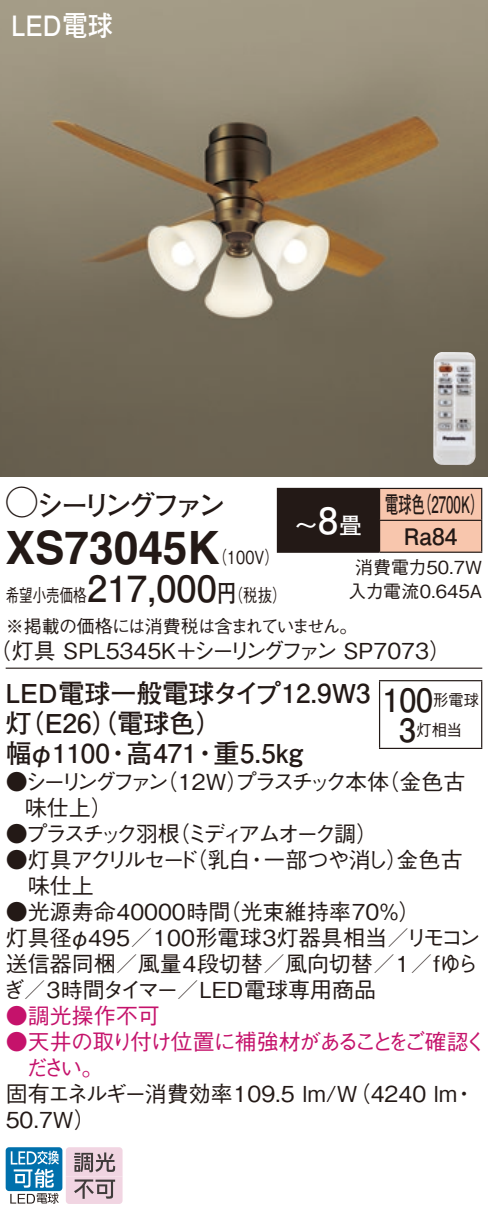
<style>
.page{position:relative;width:488px;height:1219px;background:#fff}
.page>*{position:absolute;margin:0;border:0;box-sizing:border-box;transform-origin:0 0}
.t1{font:700 46px "Helvetica LT Std";color:#231916;scale:.96 1}
.t2{font:700 36px "Futo Go B101 Pro";color:#231916}
.t3{font:700 32px "Futo Go B101 Pro";color:#231916;scale:.95 1}
.t4{font:700 28px "Futo Go B101 Pro";letter-spacing:-.165em;color:#231916}
.t5{font:700 28px "Futo Go B101 Pro";color:#fff;scale:.9 1}
.t6{font:700 26px "Futo Go B101 Pro";color:#231916}
.t7{font:700 22.8px "Futo Go B101 Pro";color:#231916;scale:.58 1}
.t8{font:700 22.8px "Futo Go B101 Pro";color:#231916}
.t9{font:700 22.8px "Futo Go B101 Pro";color:#fff}
.t10{font:500 22px/26px "Gothic BBB Pro";color:#231916}
.t11{font:500 22px/26px "Gothic BBB Pro";letter-spacing:-.085em;color:#c5126b}
.t12{font:500 22px "Gothic BBB Pro";letter-spacing:-.155em;color:#231916}
.t13{font:500 22px "Gothic BBB Pro";letter-spacing:-.165em;color:#231916}
.t14{font:500 22px/26px "Gothic BBB Pro";letter-spacing:-.185em;color:#231916}
.t15{font:500 22px/26px "Gothic BBB Pro";letter-spacing:-.115em;color:#231916}
.t16{font:500 22px "Gothic BBB Pro";letter-spacing:-.105em;color:#231916}
.t17{font:500 22px "Gothic BBB Pro";letter-spacing:-.055em;color:#c5126b}
.t18{font:500 18px/31.6px "Gothic BBB Pro";letter-spacing:-.04em;color:#231916;scale:.75 1}
.t19{font:500 18px/24px "Gothic BBB Pro";color:#231916;text-align:center}
.t20{font:500 18px "Gothic BBB Pro";color:#231916;scale:.8 1}
.t21{font:500 16px "Gothic BBB Pro";color:#231916;scale:.95 1}
.s1{font-family:"Ford Classification 1";font-weight:400;font-size:32px}
.s2{font-size:36px}
.s3{font-family:"Futo Go B101 Pro";font-weight:700;font-size:24px}
</style>
<div class="page">
<img style="left:0;top:0;width:488px;height:476px">
<img style="left:433px;top:352px;width:42px;height:113px">
<div style="left:277px;top:488px;width:102px;height:64px;background:#231916"></div>
<div style="left:380px;top:489px;width:101px;height:62px;background:#f8c6ad"></div>
<hr style="left:379px;top:487px;width:103px;height:2px;background:#231916">
<hr style="left:481px;top:489px;width:1px;height:30px;background:#231916">
<hr style="left:277px;top:551px;width:102px;height:2px;background:#231916">
<hr style="left:379px;top:519px;width:103px;height:2px;background:#231916">
<hr style="left:481px;top:521px;width:1px;height:30px;background:#231916">
<hr style="left:379px;top:551px;width:103px;height:2px;background:#231916">
<hr style="left:277px;top:487px;width:102px;height:2px;background:#231916">
<hr style="left:379px;top:489px;width:1px;height:30px;background:#231916">
<hr style="left:379px;top:521px;width:1px;height:30px;background:#231916">
<hr style="left:6px;top:667px;width:476px;height:1px;background:#231916">
<hr style="left:379px;top:681px;width:1px;height:66px;background:#231916">
<hr style="left:379px;top:680px;width:103px;height:1px;background:#231916">
<hr style="left:481px;top:681px;width:1px;height:66px;background:#231916">
<hr style="left:379px;top:747px;width:103px;height:2px;background:#231916">
<div style="left:6px;top:1147px;width:56px;height:43px;background:#0070ac;border-radius:3px"></div>
<svg style="left:10px;top:1150px;width:49px;height:53px"></svg>
<svg style="left:66px;top:1147px;width:56px;height:56px;background:#ccb5bf"></svg>
<p class="t5" style="left:11px;top:3px;width:114px">LED電球</p>
<p class="t4" style="left:6px;top:482px;width:222px"><span class="s1">A</span>シーリングファン</p>
<p class="t7" style="left:418px;top:486px;width:115px">（2700 (K</p>
<p class="t7" style="left:385px;top:486px;width:70px">電球色</p>
<p class="t9" style="left:295px;top:507px;width:68px">〜 畳<span class="s2">8</span></p>
<p class="t8" style="left:403px;top:518px;width:55px">Ra84</p>
<p class="t19" style="left:348px;top:553px;width:135px">消費電力50.7W入力電流0.645A</p>
<h1 class="t1" style="left:6px;top:519px;width:224px">XS73045K</h1>
<p class="t20" style="left:217px;top:580px;width:88px">（<span class="s3">円</span>税抜(</p>
<p class="t20" style="left:213px;top:543px;width:84px">（100 (V</p>
<h2 class="t2" style="left:87px;top:559px;width:131px">217,000</h2>
<p class="t18" style="left:6px;top:576px;width:470px">希望小売価格<br>※掲載の価格には消費税は含まれていません。</p>
<p class="t13" style="left:193px;top:633px;width:259px">シーリングファン SP7073(</p>
<p class="t10" style="left:-10px;top:635px;width:209px">（灯具 SPL5345K＋</p>
<p class="t6" style="left:6px;top:672px;width:366px">LED電球一般電球タイプ12.9W3</p>
<p class="t6" style="left:6px;top:702px;width:218px">（灯 E26）（電球色(</p>
<p class="t6" style="left:213px;top:732px;width:91px">重5.5kg</p>
<p class="t6" style="left:6px;top:732px;width:106px">幅φ1100</p>
<p class="t6" style="left:126px;top:732px;width:72px">高471</p>
<p class="t6" style="left:105px;top:732px;width:27px">・</p>
<p class="t6" style="left:192px;top:732px;width:28px">・</p>
<h3 class="t3" style="left:382px;top:674px;width:55px">100</h3>
<p class="t21" style="left:416px;top:716px;width:50px">灯相当</p>
<p class="t21" style="left:433px;top:686px;width:50px">形電球</p>
<h3 class="t3" style="left:399px;top:704px;width:19px">3</h3>
<p class="t16" style="left:156px;top:763px;width:234px">（12W プラスチック本体</p>
<p class="t10" style="left:226px;top:765px;width:23px">）</p>
<p class="t10" style="left:377px;top:765px;width:89px">（金色古</p>
<p class="t14" style="left:25px;top:765px;width:145px;text-indent:-19px">●シーリングファン味仕上(</p>
<p class="t12" style="left:6px;top:815px;width:374px">●プラスチック羽根ミディアムオーク調(</p>
<p class="t10" style="left:168px;top:817px;width:23px">（</p>
<p class="t10" style="left:185px;top:843px;width:67px">（乳白</p>
<p class="t10" style="left:386px;top:843px;width:23px">）</p>
<p class="t10" style="left:263px;top:843px;width:201px">一部つや消し金色古</p>
<p class="t15" style="left:28px;top:843px;width:172px;text-indent:-22px">●灯具アクリルセード味仕上</p>
<p class="t10" style="left:245px;top:843px;width:23px">・</p>
<p class="t10" style="left:219px;top:895px;width:203px">（光束維持率70％(</p>
<p class="t10" style="left:6px;top:895px;width:226px">●光源寿命40000時間</p>
<p class="t10" style="left:3px;top:921px;width:477px">灯具径φ495／100形電球3灯器具相当／<br>送信器同梱／風量4段切替／風向切替／1／fゆらぎ／3時間タイマー／LED電球専用商品</p>
<p class="t17" style="left:6px;top:997px;width:156px">●調光操作不可</p>
<p class="t11" style="left:26px;top:1025px;width:462px;text-indent:-20px">●天井の取り付け位置に補強材があることをご確認ください。</p>
<p class="t10" style="left:453px;top:1077px;width:23px">・</p>
<p class="t10" style="left:405px;top:921px;width:76px">リモコン</p>
<p class="t10" style="left:6px;top:1077px;width:453px">固有エネルギー消費効率109.5 lm （W/ 4240 lm<br>50.7W(</p>
</div>
